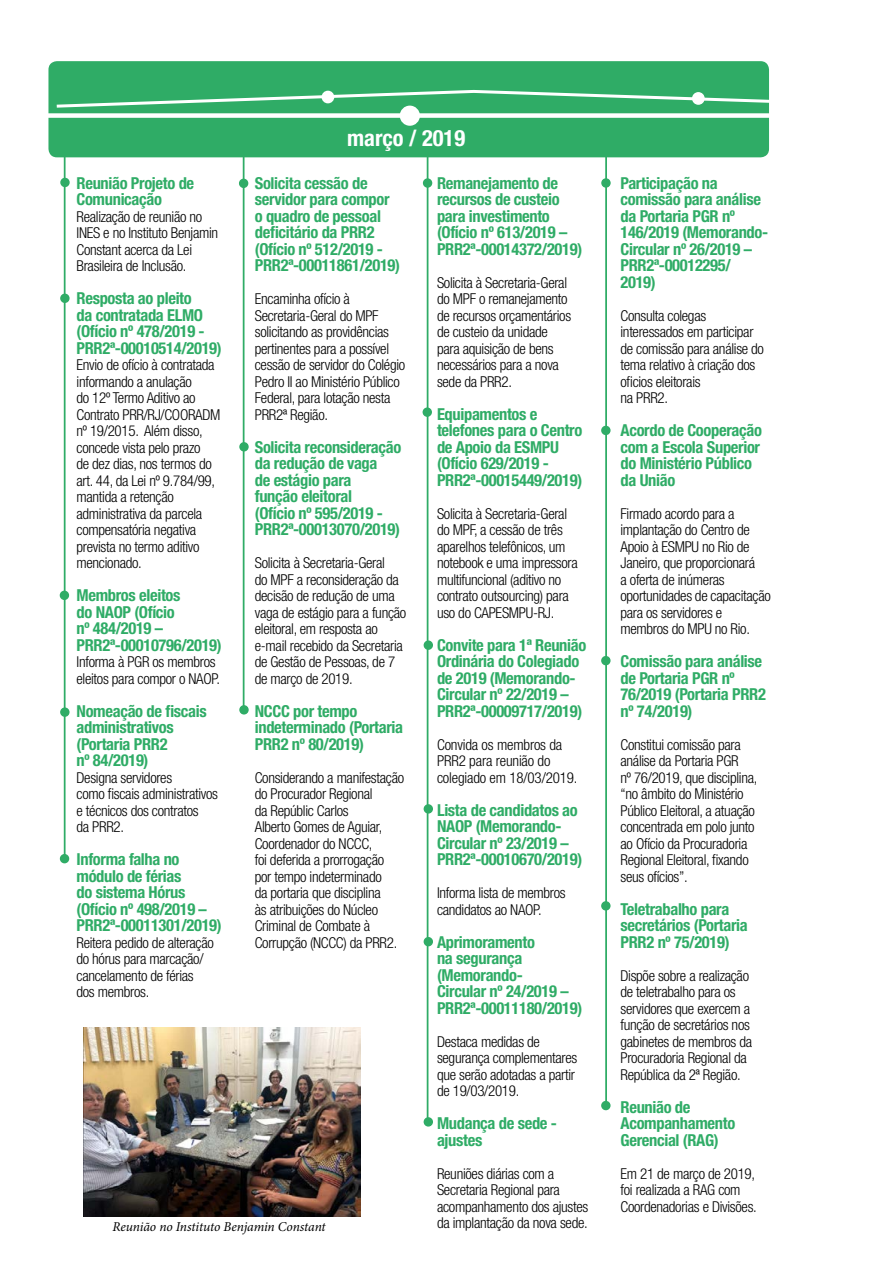
<style>
.page{position:relative;width:893px;height:1263px;background:#fff}
.page>*{position:absolute;margin:0;border:0;box-sizing:border-box;transform-origin:0 0}
.t1{font:700 condensed 22.5px "Helvetica Neue LT Std";color:#fff}
.t2{font:700 condensed 16.5px/16.5px "Helvetica Neue LT Std";letter-spacing:-.02em;color:#2fac66}
.t3{font:300 condensed 15px/16.5px "Helvetica Neue LT Std";letter-spacing:-.02em;color:#000}
.t4{font:italic 13.5px "Minion Pro";letter-spacing:-.01em;color:#000}
</style>
<div class="page">
<div style="left:48px;top:61px;width:721px;height:96px;background:#2fac66;border-radius:9px"></div>
<hr style="left:243px;top:119px;width:1px;height:588px;background:#2fac66">
<hr style="left:427px;top:154px;width:1px;height:968px;background:#2fac66">
<div style="left:240px;top:179px;width:8px;height:8px;background:#2fac66;border-radius:50%"></div>
<div style="left:239px;top:179px;width:9px;height:9px;border:2px solid #2fac66;border-radius:50%"></div>
<div style="left:400px;top:106px;width:20px;height:20px;background:#fff;border-radius:50%"></div>
<div style="left:0;top:113px;width:862px;height:5px;background:#fff"></div>
<div style="left:424px;top:179px;width:7px;height:8px;background:#2fac66;border-radius:50%"></div>
<div style="left:423px;top:178px;width:9px;height:10px;border:2px solid #2fac66;border-radius:50%"></div>
<hr style="left:605px;top:136px;width:2px;height:969px;background:#2fac66">
<div style="left:602px;top:179px;width:8px;height:8px;background:#2fac66;border-radius:50%"></div>
<div style="left:601px;top:178px;width:10px;height:10px;border:2px solid #2fac66;border-radius:50%"></div>
<div style="left:240px;top:443px;width:8px;height:8px;background:#2fac66;border-radius:50%"></div>
<div style="left:239px;top:442px;width:10px;height:9px;border:2px solid #2fac66;border-radius:50%"></div>
<svg style="left:54px;top:89px;width:715px;height:25px"></svg>
<div style="left:61px;top:178px;width:8px;height:8px;background:#2fac66;border-radius:50%"></div>
<div style="left:60px;top:178px;width:10px;height:9px;border:2px solid #2fac66;border-radius:50%"></div>
<div style="left:61px;top:294px;width:8px;height:8px;background:#2fac66;border-radius:50%"></div>
<div style="left:60px;top:294px;width:10px;height:9px;border:2px solid #2fac66;border-radius:50%"></div>
<hr style="left:64px;top:150px;width:2px;height:711px;background:#2fac66">
<div style="left:60px;top:591px;width:8px;height:8px;background:#2fac66;border-radius:50%"></div>
<div style="left:60px;top:591px;width:9px;height:9px;border:2px solid #2fac66;border-radius:50%"></div>
<div style="left:240px;top:706px;width:8px;height:8px;background:#2fac66;border-radius:50%"></div>
<div style="left:239px;top:705px;width:10px;height:9px;border:2px solid #2fac66;border-radius:50%"></div>
<div style="left:61px;top:855px;width:7px;height:8px;background:#2fac66;border-radius:50%"></div>
<div style="left:60px;top:854px;width:9px;height:9px;border:2px solid #2fac66;border-radius:50%"></div>
<div style="left:423px;top:408px;width:8px;height:8px;background:#2fac66;border-radius:50%"></div>
<div style="left:423px;top:407px;width:9px;height:10px;border:2px solid #2fac66;border-radius:50%"></div>
<div style="left:424px;top:641px;width:8px;height:8px;background:#2fac66;border-radius:50%"></div>
<div style="left:424px;top:640px;width:9px;height:10px;border:2px solid #2fac66;border-radius:50%"></div>
<div style="left:602px;top:657px;width:8px;height:8px;background:#2fac66;border-radius:50%"></div>
<div style="left:601px;top:656px;width:10px;height:9px;border:2px solid #2fac66;border-radius:50%"></div>
<div style="left:602px;top:902px;width:8px;height:8px;background:#2fac66;border-radius:50%"></div>
<div style="left:601px;top:901px;width:10px;height:9px;border:2px solid #2fac66;border-radius:50%"></div>
<div style="left:424px;top:805px;width:8px;height:8px;background:#2fac66;border-radius:50%"></div>
<div style="left:424px;top:804px;width:9px;height:9px;border:2px solid #2fac66;border-radius:50%"></div>
<div style="left:424px;top:938px;width:8px;height:8px;background:#2fac66;border-radius:50%"></div>
<div style="left:424px;top:937px;width:9px;height:9px;border:2px solid #2fac66;border-radius:50%"></div>
<div style="left:602px;top:426px;width:8px;height:8px;background:#2fac66;border-radius:50%"></div>
<div style="left:601px;top:426px;width:10px;height:9px;border:2px solid #2fac66;border-radius:50%"></div>
<div style="left:61px;top:708px;width:8px;height:8px;background:#2fac66;border-radius:50%"></div>
<div style="left:60px;top:707px;width:10px;height:10px;border:2px solid #2fac66;border-radius:50%"></div>
<img style="left:83px;top:1028px;width:278px;height:188px">
<div style="left:424px;top:1118px;width:8px;height:8px;background:#2fac66;border-radius:50%"></div>
<div style="left:424px;top:1117px;width:9px;height:9px;border:2px solid #2fac66;border-radius:50%"></div>
<div style="left:602px;top:1101px;width:8px;height:8px;background:#2fac66;border-radius:50%"></div>
<div style="left:601px;top:1101px;width:10px;height:9px;border:2px solid #2fac66;border-radius:50%"></div>
<h1 class="t1" style="left:347px;top:124px;width:120px">março / 2019</h1>
<p class="t2" style="left:77px;top:174px;width:119px">Reunião Projeto de<br>Comunicação</p>
<p class="t3" style="left:77px;top:208px;width:143px">Realização de reunião no<br>INES e no Instituto Benjamin<br>Constant acerca da Lei<br>Brasileira de Inclusão.</p>
<p class="t2" style="left:77px;top:290px;width:147px">Resposta ao pleito<br>da contratada ELMO (Ofício nº 478/2019 -<br>PRR2ª-00010514/2019)</p>
<p class="t3" style="left:77px;top:356px;width:145px">Envio de ofício à contratada informando a anulação<br>do 12º Termo Aditivo ao<br>Contrato PRR/RJ/COORADM nº 19/2015. Além disso, concede vista pelo prazo<br>de dez dias, nos termos do art. 44, da Lei nº 9.784/99, mantida a retenção administrativa da parcela compensatória negativa prevista no termo aditivo mencionado.</p>
<p class="t2" style="left:77px;top:587px;width:147px">Membros eleitos<br>do NAOP (Ofício<br>nº 484/2019 –<br>PRR2ª-00010796/2019)</p>
<p class="t3" style="left:77px;top:653px;width:145px">Informa à PGR os membros eleitos para compor o NAOP.</p>
<p class="t2" style="left:77px;top:702px;width:132px">Nomeação de fiscais administrativos (Portaria PRR2<br>nº 84/2019)</p>
<p class="t3" style="left:77px;top:769px;width:143px">Designa servidores<br>como fiscais administrativos e técnicos dos contratos<br>da PRR2.</p>
<p class="t2" style="left:77px;top:851px;width:147px">Informa falha no módulo de férias<br>do sistema Hórus (Ofício nº 498/2019 –<br>PRR2ª-00011301/2019)</p>
<p class="t3" style="left:77px;top:934px;width:139px">Reitera pedido de alteração do hórus para marcação/ cancelamento de férias dos membros.</p>
<p class="t2" style="left:255px;top:174px;width:147px">Solicita cessão de servidor para compor o quadro de pessoal deficitário da PRR2 (Ofício nº 512/2019 -<br>PRR2ª-00011861/2019)</p>
<p class="t3" style="left:255px;top:290px;width:152px">Encaminha ofício à<br>Secretaria-Geral do MPF solicitando as providências pertinentes para a possível cessão de servidor do Colégio<br>Pedro II ao Ministério Público<br>Federal, para lotação nesta<br>PRR2ª Região.</p>
<p class="t2" style="left:255px;top:438px;width:148px">Solicita reconsideração da redução de vaga<br>de estágio para<br>função eleitoral<br>(Ofício nº 595/2019 -<br>PRR2ª-00013070/2019)</p>
<p class="t3" style="left:255px;top:554px;width:153px">Solicita à Secretaria-Geral<br>do MPF a reconsideração da decisão de redução de uma vaga de estágio para a função eleitoral, em resposta ao e-mail recebido da Secretaria de Gestão de Pessoas, de 7 de março de 2019.</p>
<p class="t2" style="left:255px;top:702px;width:150px">NCCC por tempo indeterminado (Portaria<br>PRR2 nº 80/2019)</p>
<p class="t3" style="left:255px;top:769px;width:151px">Considerando a manifestação do Procurador Regional<br>da Repúblic Carlos<br>Alberto Gomes de Aguiar,<br>Coordenador do NCCC,<br>foi deferida a prorrogação por tempo indeterminado<br>da portaria que disciplina<br>às atribuições do Núcleo<br>Criminal de Combate à<br>Corrupção (NCCC) da PRR2.</p>
<p class="t4" style="left:112px;top:1217px;width:215px">Reunião no Instituto Benjamin Constant</p>
<p class="t2" style="left:437px;top:174px;width:147px">Remanejamento de recursos de custeio para investimento (Ofício nº 613/2019 –<br>PRR2ª-00014372/2019)</p>
<p class="t3" style="left:437px;top:274px;width:136px">Solicita à Secretaria-Geral do MPF o remanejamento de recursos orçamentários de custeio da unidade para aquisição de bens necessários para a nova sede da PRR2.</p>
<p class="t2" style="left:437px;top:405px;width:147px">Equipamentos e telefones para o Centro de Apoio da ESMPU (Ofício 629/2019 -<br>PRR2ª-00015449/2019)</p>
<p class="t3" style="left:437px;top:505px;width:142px">Solicita à Secretaria-Geral do MPF, a cessão de três aparelhos telefônicos, um notebook e uma impressora multifuncional (aditivo no contrato outsourcing) para uso do CAPESMPU-RJ.</p>
<p class="t2" style="left:437px;top:636px;width:151px">Convite para 1ª Reunião<br>Ordinária do Colegiado de 2019 (Memorando-<br>Circular nº 22/2019 –<br>PRR2ª-00009717/2019)</p>
<p class="t3" style="left:437px;top:736px;width:142px">Convida os membros da<br>PRR2 para reunião do colegiado em 18/03/2019.</p>
<p class="t2" style="left:437px;top:801px;width:147px">Lista de candidatos ao<br>NAOP (Memorando-<br>Circular nº 23/2019 –<br>PRR2ª-00010670/2019)</p>
<p class="t3" style="left:437px;top:884px;width:130px">Informa lista de membros candidatos ao NAOP.</p>
<p class="t2" style="left:437px;top:933px;width:147px">Aprimoramento<br>na segurança (Memorando-<br>Circular nº 24/2019 –<br>PRR2ª-00011180/2019)</p>
<p class="t3" style="left:437px;top:1033px;width:142px">Destaca medidas de segurança complementares que serão adotadas a partir de 19/03/2019.</p>
<p class="t2" style="left:437px;top:1115px;width:121px">Mudança de sede - ajustes</p>
<p class="t3" style="left:437px;top:1165px;width:153px">Reuniões diárias com a<br>Secretaria Regional para acompanhamento dos ajustes da implantação da nova sede.</p>
<p class="t2" style="left:620px;top:174px;width:149px">Participação na comissão para análise da Portaria PGR nº<br>146/2019 (Memorando-<br>Circular nº 26/2019 –<br>PRR2ª-00012295/<br>2019)</p>
<p class="t3" style="left:620px;top:307px;width:145px">Consulta colegas interessados em participar de comissão para análise do tema relativo à criação dos oficios eleitorais<br>na PRR2.</p>
<p class="t2" style="left:620px;top:422px;width:143px">Acordo de Cooperação com a Escola Superior do Ministério Público da União</p>
<p class="t3" style="left:620px;top:505px;width:152px">Firmado acordo para a implantação do Centro de<br>Apoio à ESMPU no Rio de<br>Janeiro, que proporcionará<br>a oferta de inúmeras oportunidades de capacitação para os servidores e membros do MPU no Rio.</p>
<p class="t2" style="left:620px;top:653px;width:147px">Comissão para análise de Portaria PGR nº<br>76/2019 (Portaria PRR2 nº 74/2019)</p>
<p class="t3" style="left:620px;top:736px;width:138px">Constitui comissão para análise da Portaria PGR<br>nº 76/2019, que disciplina, “no âmbito do Ministério<br>Público Eleitoral, a atuação concentrada em polo junto ao Ofício da Procuradoria<br>Regional Eleitoral, fixando seus ofícios”.</p>
<p class="t2" style="left:620px;top:900px;width:129px">Teletrabalho para secretários (Portaria<br>PRR2 nº 75/2019)</p>
<p class="t3" style="left:620px;top:967px;width:133px">Dispõe sobre a realização de teletrabalho para os servidores que exercem a função de secretários nos gabinetes de membros da<br>Procuradoria Regional da<br>República da 2ª Região.</p>
<p class="t2" style="left:620px;top:1098px;width:116px">Reunião de<br>Acompanhamento<br>Gerencial (RAG)</p>
<p class="t3" style="left:620px;top:1165px;width:138px">Em 21 de março de 2019, foi realizada a RAG com<br>Coordenadorias e Divisões.</p>
</div>
